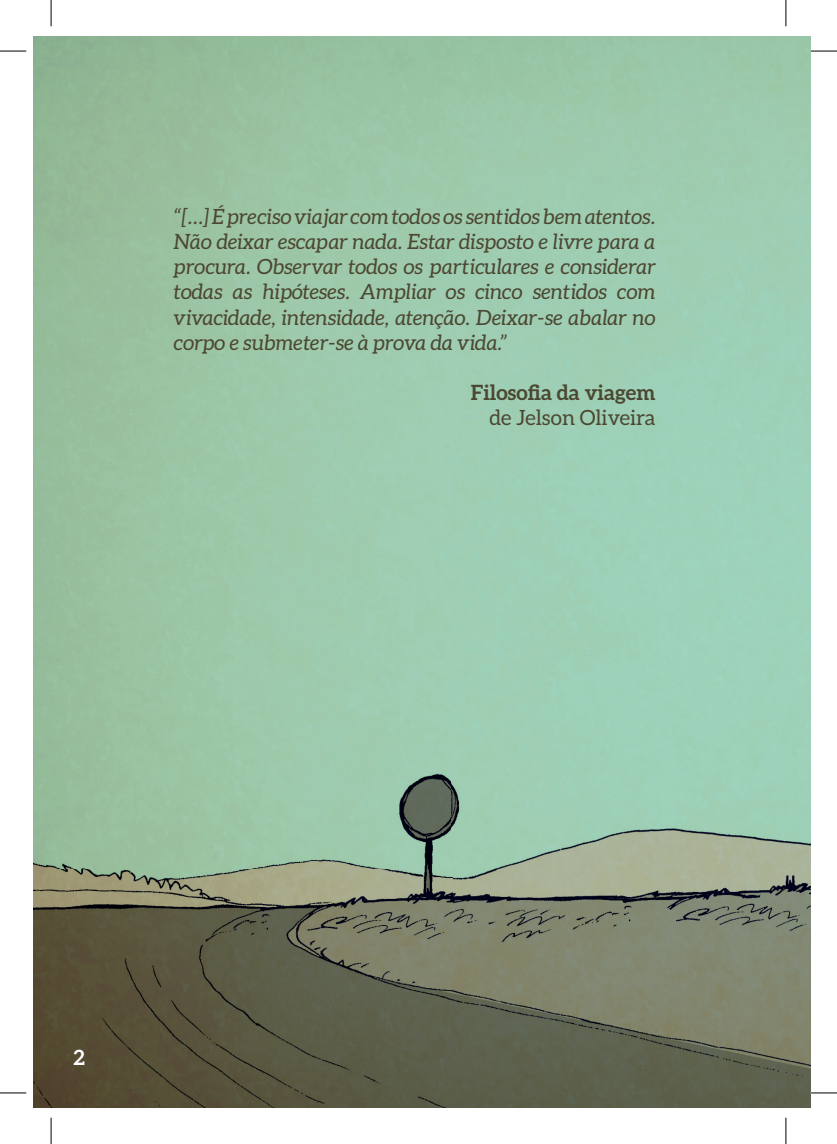
<style>
.page{position:relative;width:837px;height:1144px;background:#fff}
.page>*{position:absolute;margin:0;border:0;box-sizing:border-box;transform-origin:0 0}
.t1{font:italic 21px/25.2px "Aleo";color:#4c4731;text-align:justify}
.t2{font:700 21px "Aleo";color:#4c4731}
.t3{font:21px "Aleo";color:#4c4731}
.t4{font:700 21px "Aleo";color:#fff}
</style>
<div class="page">
<img style="left:34px;top:36px;width:776px;height:1072px">
<svg style="left:0;top:51px;width:26px;height:1px"></svg>
<svg style="left:810px;top:51px;width:26px;height:1px"></svg>
<svg style="left:0;top:1092px;width:26px;height:1px"></svg>
<svg style="left:810px;top:1092px;width:26px;height:1px"></svg>
<svg style="left:51px;top:0;width:1px;height:26px"></svg>
<svg style="left:51px;top:1118px;width:1px;height:26px"></svg>
<svg style="left:785px;top:0;width:1px;height:26px"></svg>
<svg style="left:785px;top:1118px;width:1px;height:26px"></svg>
<p class="t1" style="left:174px;top:203px;width:483px">“[…] É preciso viajar com todos os sentidos bem atentos.<br>Não deixar escapar nada. Estar disposto e livre para a procura. Observar todos os particulares e considerar todas as hipóteses. Ampliar os cinco sentidos com vivacidade, intensidade, atenção. Deixar-se abalar no corpo e submeter-se à prova da vida.”</p>
<p class="t2" style="left:470px;top:380px;width:186px">Filosofia da viagem</p>
<p class="t3" style="left:489px;top:406px;width:168px">de Jelson Oliveira</p>
<p class="t4" style="left:73px;top:1045px;width:13px">2</p>
</div>
